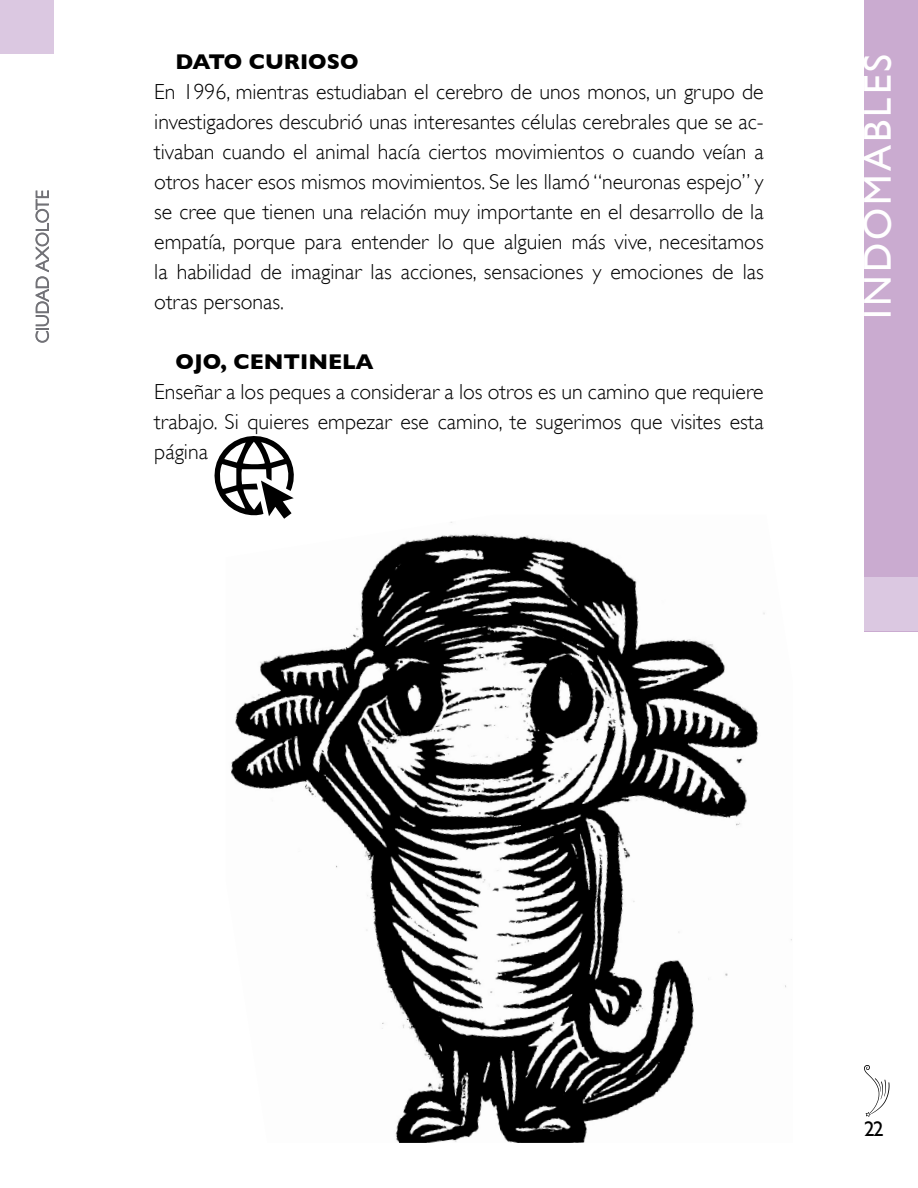
<style>
.page{position:relative;width:918px;height:1188px;background:#fff}
.page>*{position:absolute;margin:0;border:0;box-sizing:border-box;transform-origin:0 0}
.t1{font:39px "Gill Sans";letter-spacing:.08em;color:#fff}
.t2{font:300 21.75px/30px "Gill Sans";color:#000;text-align:justify}
.t3{font:700 21.75px "Gill Sans";color:#000}
.t4{font:21px "Gill Sans";color:#000}
</style>
<div class="page">
<svg style="left:864px;top:1065px;width:26px;height:52px"></svg>
<div style="left:864px;top:0;width:54px;height:632px;background:#caabd0"></div>
<div style="left:0;top:0;width:54px;height:54px;background:#dbc8e1"></div>
<svg style="left:35px;top:190px;width:14px;height:153px"></svg>
<div style="left:864px;top:578px;width:54px;height:54px;background:#dbc8e1"></div>
<img style="left:230px;top:522px;width:562px;height:621px">
<svg style="left:214px;top:436px;width:80px;height:83px"></svg>
<p class="t3" style="left:176px;top:49px;width:185px">DATO CURIOSO</p>
<p class="t2" style="left:154px;top:76px;width:611px">En 1996, mientras estudiaban el cerebro de unos monos, un grupo de investigadores descubrió unas interesantes células cerebrales que se ac&shy;tivaban cuando el animal hacía ciertos movimientos o cuando veían a otros hacer esos mismos movimientos. Se les llamó “neuronas espejo” y se cree que tienen una relación muy importante en el desarrollo de la empatía, porque para entender lo que alguien más vive, necesitamos la habilidad de imaginar las acciones, sensaciones y emociones de las otras personas.</p>
<p class="t3" style="left:176px;top:349px;width:200px">OJO, CENTINELA</p>
<p class="t2" style="left:154px;top:376px;width:611px">Enseñar a los peques a considerar a los otros es un camino que requiere trabajo. Si quieres empezar ese camino, te sugerimos que visites esta página</p>
<h1 class="t1" style="left:855px;top:319px;width:266px;rotate:-90deg">INDOMABLES</h1>
<p class="t4" style="left:864px;top:1116px;width:21px">22</p>
</div>
